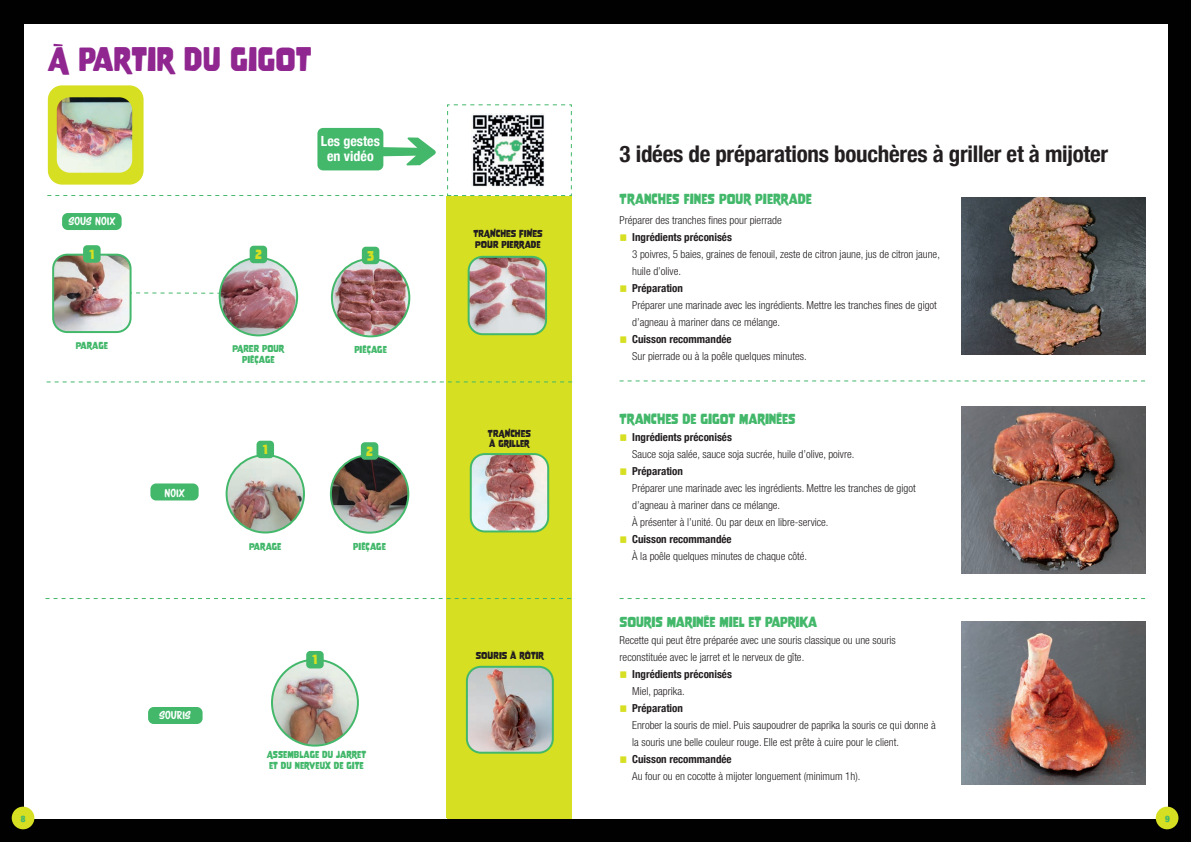
<style>
.page{position:relative;width:1191px;height:842px;background:#010101}
.page>*{position:absolute;margin:0;border:0;box-sizing:border-box;transform-origin:0 0}
.t1{font:30px "Nove";color:#90268f}
.t2{font:26px "Nove";color:#d6df21}
.t3{font:700 condensed 23px "Helvetica Neue";letter-spacing:-.01em;color:#231f20}
.t4{font:700 condensed 14px/15px "Helvetica Neue";color:#fff;text-align:center}
.t5{font:13px "Nove";letter-spacing:-.01em;color:#43b86b}
.t6{font:11.7px "Nove";color:#d6df21}
.t7{font:300 condensed 11px/17px "Helvetica Neue LT Pro";color:#231f20}
.t8{font:700 condensed 11px/17px "Helvetica Neue";color:#231f20}
.t9{font:10px "Scriptorama Markdown JF";color:#fff}
.t10{font:9px/10.8px "Nove";color:#43b86b;text-align:center}
.t11{font:9px/10.8px "Nove";color:#231f20}
.t12{font:900 condensed 9px "Helvetica Neue";color:#43b86b}
.s1{font-family:"Helvetica Neue";font-weight:700}
.s2{font-family:"Helvetica Neue LT Pro";font-weight:300}
</style>
<div class="page">
<div style="left:24px;top:24px;width:1143px;height:794px;background:#fff"></div>
<svg style="left:619px;top:380px;width:526px;height:1px"></svg>
<svg style="left:619px;top:598px;width:526px;height:1px"></svg>
<div style="left:1155px;top:807px;width:23px;height:22px;background:#d6df21;border-radius:50%"></div>
<div style="left:12px;top:807px;width:22px;height:22px;background:#d6df21;border-radius:50%"></div>
<div style="left:446px;top:196px;width:125px;height:622px;background:#d6df21"></div>
<svg style="left:47px;top:104px;width:525px;height:93px"></svg>
<img style="left:472px;top:114px;width:73px;height:73px">
<div style="left:48px;top:85px;width:96px;height:100px;background:#d6df21;border-radius:14px"></div>
<img style="left:58px;top:98px;width:73px;height:74px">
<div style="left:55px;top:95px;width:79px;height:80px;border:2px solid #d6df21;border-radius:14px"></div>
<img style="left:961px;top:197px;width:184px;height:157px">
<svg style="left:136px;top:292px;width:83px;height:2px"></svg>
<img style="left:332px;top:259px;width:77px;height:77px;border-radius:39px">
<div style="left:331px;top:258px;width:79px;height:79px;border:2px solid #43b86b;border-radius:50%"></div>
<div style="left:362px;top:247px;width:17px;height:17px;background:#43b86b;border-radius:4px"></div>
<img style="left:53px;top:255px;width:76px;height:75px">
<div style="left:52px;top:254px;width:80px;height:79px;border:2px solid #43b86b;border-radius:14px"></div>
<div style="left:83px;top:245px;width:18px;height:18px;background:#43b86b;border-radius:4px"></div>
<img style="left:220px;top:258px;width:77px;height:77px;border-radius:38px">
<div style="left:219px;top:257px;width:79px;height:79px;border:2px solid #43b86b;border-radius:50%"></div>
<div style="left:250px;top:246px;width:17px;height:17px;background:#43b86b;border-radius:4px"></div>
<div style="left:62px;top:213px;width:60px;height:17px;background:#43b86b;border-radius:6px"></div>
<img style="left:470px;top:257px;width:76px;height:77px">
<div style="left:467px;top:256px;width:80px;height:79px;border:2px solid #43b86b;border-radius:14px"></div>
<img style="left:961px;top:406px;width:184px;height:167px">
<img style="left:331px;top:455px;width:77px;height:78px;border-radius:39px">
<div style="left:330px;top:454px;width:79px;height:80px;border:2px solid #43b86b;border-radius:50%"></div>
<div style="left:361px;top:442px;width:17px;height:18px;background:#43b86b;border-radius:4px"></div>
<img style="left:226px;top:455px;width:78px;height:77px;border-radius:39px">
<div style="left:226px;top:454px;width:79px;height:79px;border:2px solid #43b86b;border-radius:50%"></div>
<div style="left:256px;top:441px;width:18px;height:17px;background:#43b86b;border-radius:4px"></div>
<div style="left:150px;top:483px;width:49px;height:17px;background:#43b86b;border-radius:6px"></div>
<img style="left:471px;top:454px;width:77px;height:77px">
<div style="left:470px;top:453px;width:79px;height:79px;border:2px solid #43b86b;border-radius:14px"></div>
<img style="left:961px;top:622px;width:184px;height:162px">
<img style="left:272px;top:660px;width:86px;height:86px;border-radius:43px">
<div style="left:271px;top:659px;width:88px;height:88px;border:2px solid #43b86b;border-radius:50%"></div>
<div style="left:306px;top:651px;width:18px;height:17px;background:#43b86b;border-radius:4px"></div>
<div style="left:148px;top:707px;width:55px;height:17px;background:#43b86b;border-radius:6px"></div>
<img style="left:467px;top:667px;width:84px;height:84px">
<div style="left:466px;top:666px;width:88px;height:88px;border:2px solid #43b86b;border-radius:14px"></div>
<svg style="left:47px;top:381px;width:525px;height:1px"></svg>
<svg style="left:45px;top:598px;width:526px;height:1px"></svg>
<p class="t1" style="left:48px;top:42px;width:265px">À PARTIR DU GIGOT</p>
<p class="t9" style="left:68px;top:214px;width:48px">SOUS NOIX</p>
<p class="t6" style="left:89px;top:247px;width:6px">1</p>
<p class="t6" style="left:255px;top:248px;width:8px">2</p>
<p class="t4" style="left:321px;top:133px;width:61px">Les gestes en vidéo</p>
<p class="t6" style="left:367px;top:249px;width:9px">3</p>
<p class="t10" style="left:76px;top:340px;width:34px">PARAGE</p>
<p class="t9" style="left:164px;top:486px;width:21px">NOIX</p>
<p class="t10" style="left:232px;top:344px;width:53px">PARER POUR<br>PIÉÇAGE</p>
<p class="t6" style="left:263px;top:443px;width:6px">1</p>
<p class="t10" style="left:249px;top:541px;width:34px">PARAGE</p>
<p class="t10" style="left:354px;top:345px;width:34px">PIÉÇAGE</p>
<p class="t6" style="left:366px;top:444px;width:8px">2</p>
<p class="t10" style="left:353px;top:541px;width:34px">PIÉÇAGE</p>
<p class="t9" style="left:159px;top:708px;width:33px">SOURIS</p>
<p class="t6" style="left:312px;top:653px;width:6px">1</p>
<p class="t10" style="left:267px;top:749px;width:101px;text-align:left">ASSEMBLAGE DU JARRET<br>ET DU NERVEUX DE GITE</p>
<p class="t11" style="left:473px;top:228px;width:71px">TRANCHES FINES<br>POUR PIERRADE</p>
<p class="t11" style="left:488px;top:428px;width:44px">TRANCHES<br>À GRILLER</p>
<p class="t11" style="left:476px;top:650px;width:70px">SOURIS À RÔTIR</p>
<p class="t3" style="left:619px;top:134px;width:490px">3 idées de préparations bouchères à griller et à mijoter</p>
<p class="t5" style="left:619px;top:191px;width:194px">TRANCHES FINES POUR PIERRADE</p>
<p class="t7" style="left:619px;top:211px;width:164px">Préparer des tranches fines pour pierrade</p>
<p class="t2" style="left:619px;top:221px;width:9px">·</p>
<p class="t7" style="left:632px;top:228px;width:309px"><span class="s1">Ingrédients préconisés<br></span>3 poivres, 5 baies, graines de fenouil, zeste de citron jaune, jus de citron jaune, huile d’olive.</p>
<p class="t2" style="left:619px;top:272px;width:9px">·</p>
<p class="t7" style="left:632px;top:279px;width:306px"><span class="s1">Préparation<br></span>Préparer une marinade avec les ingrédients. Mettre les tranches fines de gigot d’agneau à mariner dans ce mélange.</p>
<p class="t2" style="left:619px;top:323px;width:9px">·</p>
<p class="t7" style="left:632px;top:330px;width:176px"><span class="s1">Cuisson recommandée<br></span>Sur pierrade ou à la poêle quelques minutes.</p>
<p class="t5" style="left:619px;top:412px;width:177px">TRANCHES DE GIGOT MARINÉES</p>
<p class="t2" style="left:619px;top:422px;width:9px">·</p>
<p class="t7" style="left:632px;top:429px;width:224px"><span class="s1">Ingrédients préconisés<br></span>Sauce soja salée, sauce soja sucrée, huile d’olive, poivre.</p>
<p class="t2" style="left:619px;top:456px;width:9px">·</p>
<p class="t7" style="left:632px;top:463px;width:285px"><span class="s1">Préparation<br></span>Préparer une marinade avec les ingrédients. Mettre les tranches de gigot d’agneau à mariner dans ce mélange.<br>À présenter à l’unité. Ou par deux en libre-service.</p>
<p class="t2" style="left:619px;top:524px;width:9px">·</p>
<p class="t7" style="left:632px;top:531px;width:177px"><span class="s1">Cuisson recommandée<br></span>À la poêle quelques minutes de chaque côté.</p>
<p class="t5" style="left:619px;top:614px;width:199px">SOURIS MARINÉE MIEL ET PAPRIKA</p>
<p class="t7" style="left:619px;top:631px;width:278px">Recette qui peut être préparée avec une souris classique ou une souris reconstituée avec le jarret et le nerveux de gîte.</p>
<p class="t2" style="left:619px;top:658px;width:9px">·</p>
<p class="t8" style="left:632px;top:664px;width:101px">Ingrédients préconisés<br><span class="s2">Miel, paprika.</span></p>
<p class="t2" style="left:619px;top:692px;width:9px">·</p>
<p class="t7" style="left:632px;top:699px;width:305px"><span class="s1">Préparation<br></span>Enrober la souris de miel. Puis saupoudrer de paprika la souris ce qui donne à la souris une belle couleur rouge. Elle est prête à cuire pour le client.</p>
<p class="t2" style="left:619px;top:743px;width:9px">·</p>
<p class="t7" style="left:632px;top:750px;width:230px"><span class="s1">Cuisson recommandée<br></span>Au four ou en cocotte à mijoter longuement (minimum 1h).</p>
<p class="t12" style="left:21px;top:811px;width:6px">8</p>
<p class="t12" style="left:1165px;top:811px;width:6px">9</p>
</div>
